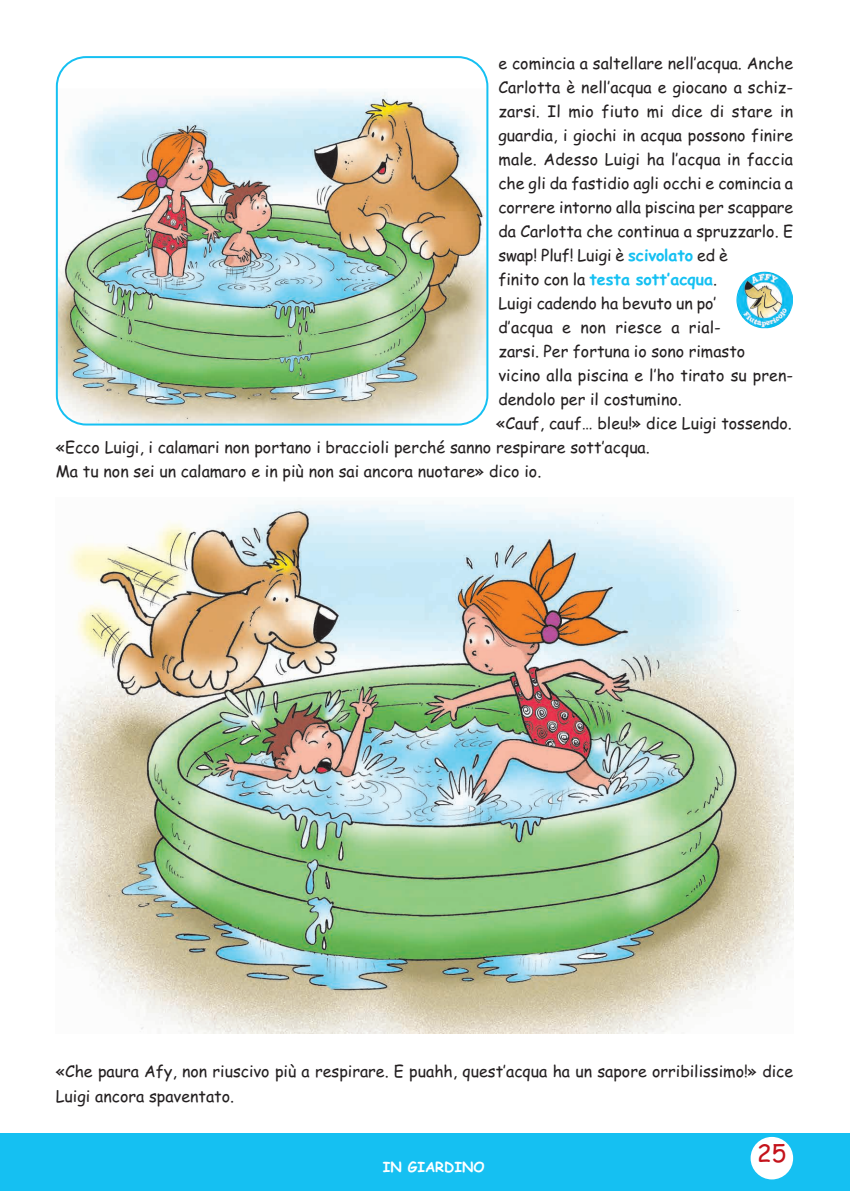
<style>
.page{position:relative;width:850px;height:1191px;background:#fff}
.page>*{position:absolute;margin:0;border:0;box-sizing:border-box;transform-origin:0 0}
.t1{font:24px "Comic Sans MS";color:#c4121a}
.t2{font:16px/24px "Comic Sans MS";color:#231f20}
.t3{font:700 16px "Comic Sans MS";color:#15c0f2}
.t4{font:14px "Comic Sans MS Bold OTF";color:#fff}
.s1{font-weight:700;color:#15c0f2}
.s2{font-weight:400;color:#231f20}
</style>
<div class="page">
<div style="left:0;top:1133px;width:850px;height:57px;background:#15c0f2"></div>
<div style="left:750px;top:1136px;width:43px;height:43px;background:#fff;border-radius:50%"></div>
<img style="left:56px;top:504px;width:737px;height:529px">
<img style="left:56px;top:56px;width:432px;height:369px">
<img style="left:736px;top:272px;width:57px;height:56px">
<p class="t2" style="left:498px;top:53px;width:296px">e comincia a saltellare nell’acqua. Anche</p>
<p class="t2" style="left:498px;top:77px;width:296px">Carlotta è nell’acqua e giocano a schiz-</p>
<p class="t2" style="left:498px;top:101px;width:296px">zarsi. Il mio fiuto mi dice di stare in</p>
<p class="t2" style="left:498px;top:125px;width:296px">guardia, i giochi in acqua possono finire</p>
<p class="t2" style="left:498px;top:149px;width:296px">male. Adesso Luigi ha l’acqua in faccia</p>
<p class="t2" style="left:498px;top:173px;width:296px">che gli da fastidio agli occhi e comincia a</p>
<p class="t2" style="left:498px;top:197px;width:296px">correre intorno alla piscina per scappare</p>
<p class="t2" style="left:498px;top:221px;width:296px">da Carlotta che continua a spruzzarlo. E</p>
<p class="t2" style="left:498px;top:245px;width:231px">swap! Pluf! Luigi è <span class="s1">scivolato</span> ed è</p>
<p class="t3" style="left:498px;top:272px;width:220px"><span class="s2">finito con la</span> testa sott’acqua<span class="s2">.</span></p>
<p class="t2" style="left:498px;top:293px;width:220px">Luigi cadendo ha bevuto un po’</p>
<p class="t2" style="left:498px;top:317px;width:224px">d’acqua e non riesce a rial-</p>
<p class="t2" style="left:498px;top:341px;width:248px">zarsi. Per fortuna io sono rimasto</p>
<p class="t2" style="left:498px;top:365px;width:296px">vicino alla piscina e l’ho tirato su pren-</p>
<p class="t2" style="left:498px;top:389px;width:185px">dendolo per il costumino.</p>
<p class="t2" style="left:496px;top:413px;width:297px">«Cauf, cauf… bleu!» dice Luigi tossendo.</p>
<p class="t2" style="left:56px;top:437px;width:595px">«Ecco Luigi, i calamari non portano i braccioli perché sanno respirare sott’acqua.</p>
<p class="t2" style="left:56px;top:461px;width:487px">Ma tu non sei un calamaro e in più non sai ancora nuotare» dico io.</p>
<p class="t2" style="left:56px;top:1061px;width:739px">«Che paura Afy, non riuscivo più a respirare. E puahh, quest’acqua ha un sapore orribilissimo!» dice<br>Luigi ancora spaventato.</p>
<p class="t4" style="left:383px;top:1158px;width:103px">IN GIARDINO</p>
<h1 class="t1" style="left:757px;top:1143px;width:31px">25</h1>
</div>
